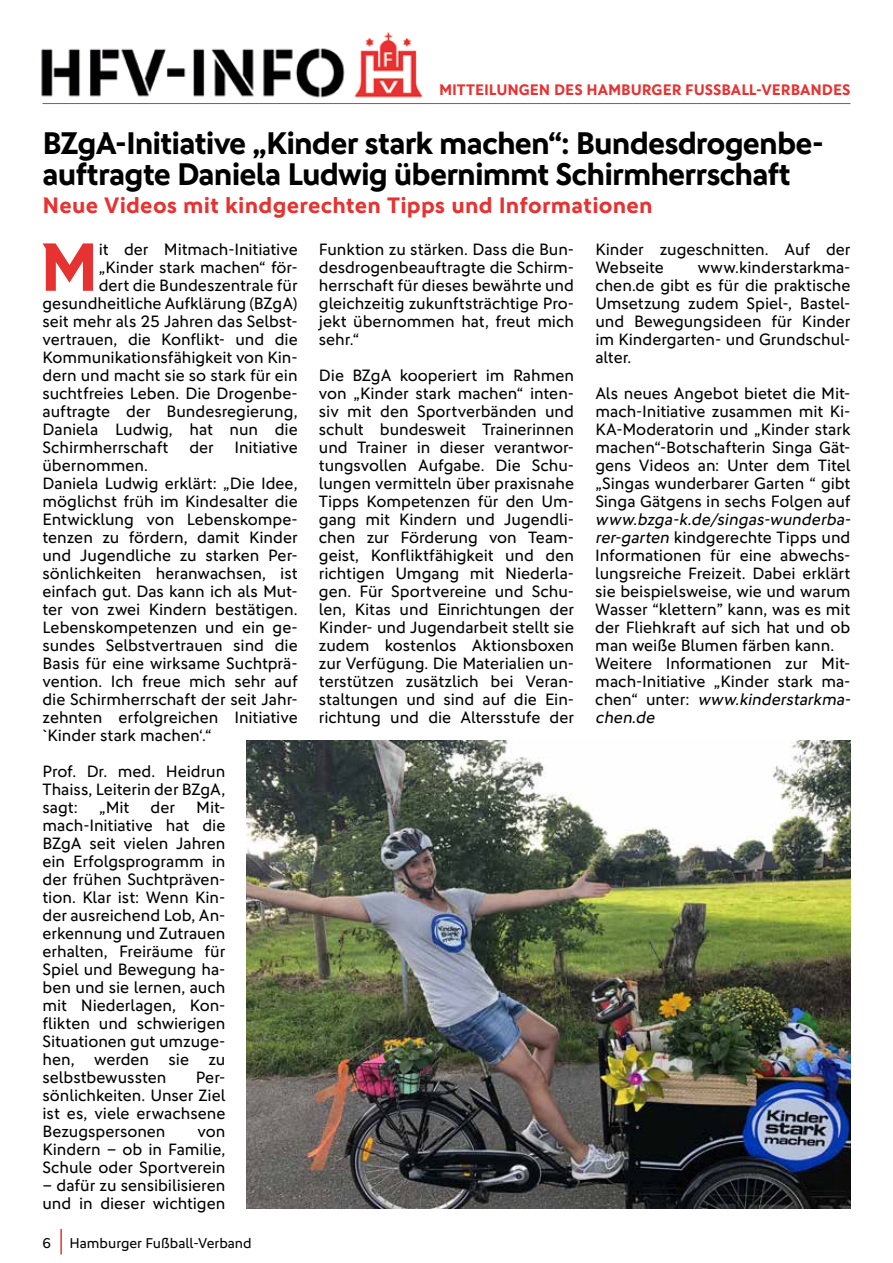
<style>
.page{position:relative;width:893px;height:1263px;background:#fff}
.page>*{position:absolute;margin:0;border:0;box-sizing:border-box;transform-origin:0 0}
.t1{font:700 68.7px "DFB Sans";color:#e73232}
.t2{font:700 31.5px/31.5px "DFB Sans";letter-spacing:-.03em;color:#000}
.t3{font:700 22.5px "DFB Sans";letter-spacing:.01em;color:#e73232}
.t4{font:16.5px/18px "DFB Sans";color:#000;text-align:justify}
.t5{font:700 15.3px "DFB Sans";color:#e73232}
.t6{font:14.25px "DFB Sans";color:#000}
.s1{font-style:italic}
</style>
<div class="page">
<hr style="left:60px;top:1229px;width:2px;height:25px;background:#e73232">
<img style="left:41px;top:32px;width:382px;height:66px">
<hr style="left:43px;top:103px;width:807px;height:1px;background:#e73232">
<img style="left:247px;top:741px;width:603px;height:468px">
<p class="t5" style="left:439px;top:80px;width:413px">MITTEILUNGEN DES HAMBURGER FUSSBALL-VERBANDES</p>
<h2 class="t2" style="left:43px;top:126px;width:783px">BZgA-Initiative „Kinder stark machen“: Bundesdrogenbe&shy;auftragte Daniela Ludwig übernimmt Schirmherrschaft</h2>
<h3 class="t3" style="left:43px;top:192px;width:612px">Neue Videos mit kindgerechten Tipps und Informationen</h3>
<h1 class="t1" style="left:40px;top:226px;width:60px">M</h1>
<p class="t4" style="left:99px;top:240px;width:200px">it der Mitmach-Initiative</p>
<p class="t4" style="left:595px;top:240px;width:257px">Kinder zugeschnitten. Auf der<br>Webseite</p>
<p class="t4" style="left:319px;top:240px;width:257px">Funktion zu stärken. Dass die Bun&shy;desdrogenbeauftragte die Schirm&shy;herrschaft für dieses bewährte und gleichzeitig zukunftsträchtige Pro&shy;jekt übernommen hat, freut mich sehr.“</p>
<p class="t4" style="left:319px;top:366px;width:257px">Die BZgA kooperiert im Rahmen von „Kinder stark machen“ inten&shy;siv mit den Sportverbänden und schult bundesweit Trainerinnen und Trainer in dieser verantwor&shy;tungsvollen Aufgabe. Die Schu&shy;lungen vermitteln über praxisnahe Tipps Kompetenzen für den Um&shy;gang mit Kindern und Jugendli&shy;chen zur Förderung von Team&shy;geist, Konfliktfähigkeit und den richtigen Umgang mit Niederla&shy;gen. Für Sportvereine und Schu&shy;len, Kitas und Einrichtungen der Kinder- und Jugendarbeit stellt sie zudem kostenlos Aktionsboxen zur Verfügung. Die Materialien un&shy;terstützen zusätzlich bei Veran&shy;staltungen und sind auf die Ein&shy;richtung und die Altersstufe der</p>
<p class="t4" style="left:99px;top:258px;width:200px">„Kinder stark machen“ för-</p>
<p class="t4" style="left:99px;top:276px;width:200px">dert die Bundeszentrale für</p>
<p class="t4" style="left:43px;top:294px;width:257px">gesundheitliche Aufklärung (BZgA)</p>
<p class="t4" style="left:43px;top:312px;width:257px">seit mehr als 25 Jahren das Selbst-</p>
<p class="t4" style="left:43px;top:330px;width:257px">vertrauen, die Konflikt- und die</p>
<p class="t4" style="left:43px;top:348px;width:257px">Kommunikationsfähigkeit von Kin-</p>
<p class="t4" style="left:43px;top:366px;width:257px">dern und macht sie so stark für ein</p>
<p class="t4" style="left:43px;top:384px;width:257px">suchtfreies Leben. Die Drogenbe-</p>
<p class="t4" style="left:43px;top:402px;width:257px">auftragte der Bundesregierung,</p>
<p class="t4" style="left:43px;top:420px;width:257px">Daniela Ludwig, hat nun die</p>
<p class="t4" style="left:43px;top:438px;width:128px">Schirmherrschaft</p>
<p class="t4" style="left:189px;top:438px;width:26px">der</p>
<p class="t4" style="left:235px;top:438px;width:65px">Initiative</p>
<p class="t4" style="left:43px;top:456px;width:257px;text-align:left">übernommen.<br>Daniela Ludwig erklärt: „Die Idee, möglichst früh im Kindesalter die<br>Entwicklung von Lebenskompe&shy;tenzen zu fördern, damit Kinder und Jugendliche zu starken Per&shy;sönlichkeiten heranwachsen, ist einfach gut. Das kann ich als Mut&shy;ter von zwei Kindern bestätigen.<br>Lebenskompetenzen und ein ge&shy;sundes Selbstvertrauen sind die<br>Basis für eine wirksame Suchtprä&shy;vention. Ich freue mich sehr auf die Schirmherrschaft der seit Jahr&shy;zehnten erfolgreichen Initiative `Kinder stark machen‘.“</p>
<p class="t4" style="left:43px;top:762px;width:184px">Prof. Dr. med. Heidrun Thaiss, Leiterin der BZgA, sagt:</p>
<p class="t4" style="left:595px;top:258px;width:257px;text-indent:102px">www.kinderstarkma&shy;chen.de gibt es für die praktische Umsetzung zudem Spiel-, Bastel&shy;und Bewegungsideen für Kinder im Kindergarten- und Grundschul&shy;alter.</p>
<p class="t4" style="left:595px;top:384px;width:257px">Als neues Angebot bietet die Mit&shy;mach-Initiative zusammen mit Ki-KA-Moderatorin und „Kinder stark machen“-Botschafterin Singa Gät&shy;gens Videos an: Unter dem Titel „Singas wunderbarer Garten “ gibt Singa Gätgens in sechs Folgen auf</p>
<p class="t4" style="left:595px;top:510px;width:260px;text-align:left"><span class="s1">www.bzga-k.de/singas-wunderba&shy;rer-garten</span> kindgerechte Tipps und<br>Informationen für eine abwechs&shy;lungsreiche Freizeit. Dabei erklärt sie beispielsweise, wie und warum<br>Wasser “klettern” kann, was es mit der Fliehkraft auf sich hat und ob man weiße Blumen färben kann.<br>Weitere Informationen zur Mit&shy;mach-Initiative „Kinder stark ma&shy;c h e n “ u n t e r : <span class="s1">www.kinderstarkma&shy;chen.de</span></p>
<p class="t4" style="left:99px;top:798px;width:32px">„Mit</p>
<p class="t4" style="left:151px;top:798px;width:26px">der</p>
<p class="t4" style="left:43px;top:798px;width:184px;text-indent:154px">Mit&shy;mach-Initiative hat die BZgA seit vielen Jahren ein Erfolgsprogramm in der frühen Suchtpräven&shy;tion. Klar ist: Wenn Kin&shy;der ausreichend Lob, An&shy;erkennung und Zutrauen erhalten, Freiräume für Spiel und Bewegung ha&shy;ben und sie lernen, auch mit Niederlagen, Kon&shy;flikten und schwierigen Situationen gut umzuge&shy;hen, werden sie zu selbstbewussten</p>
<p class="t4" style="left:43px;top:1068px;width:184px;text-indent:153px">Per&shy;sönlichkeiten. Unser Ziel ist es, viele erwachsene Bezugspersonen</p>
<p class="t4" style="left:43px;top:1122px;width:184px;text-indent:155px">von Kindern – ob in Familie, Schule oder Sportverein</p>
<p class="t4" style="left:43px;top:1176px;width:184px">– dafür zu sensibilisieren und in dieser wichtigen</p>
<p class="t6" style="left:43px;top:1235px;width:10px">6</p>
<p class="t6" style="left:69px;top:1235px;width:184px">Hamburger Fußball-Verband</p>
</div>
